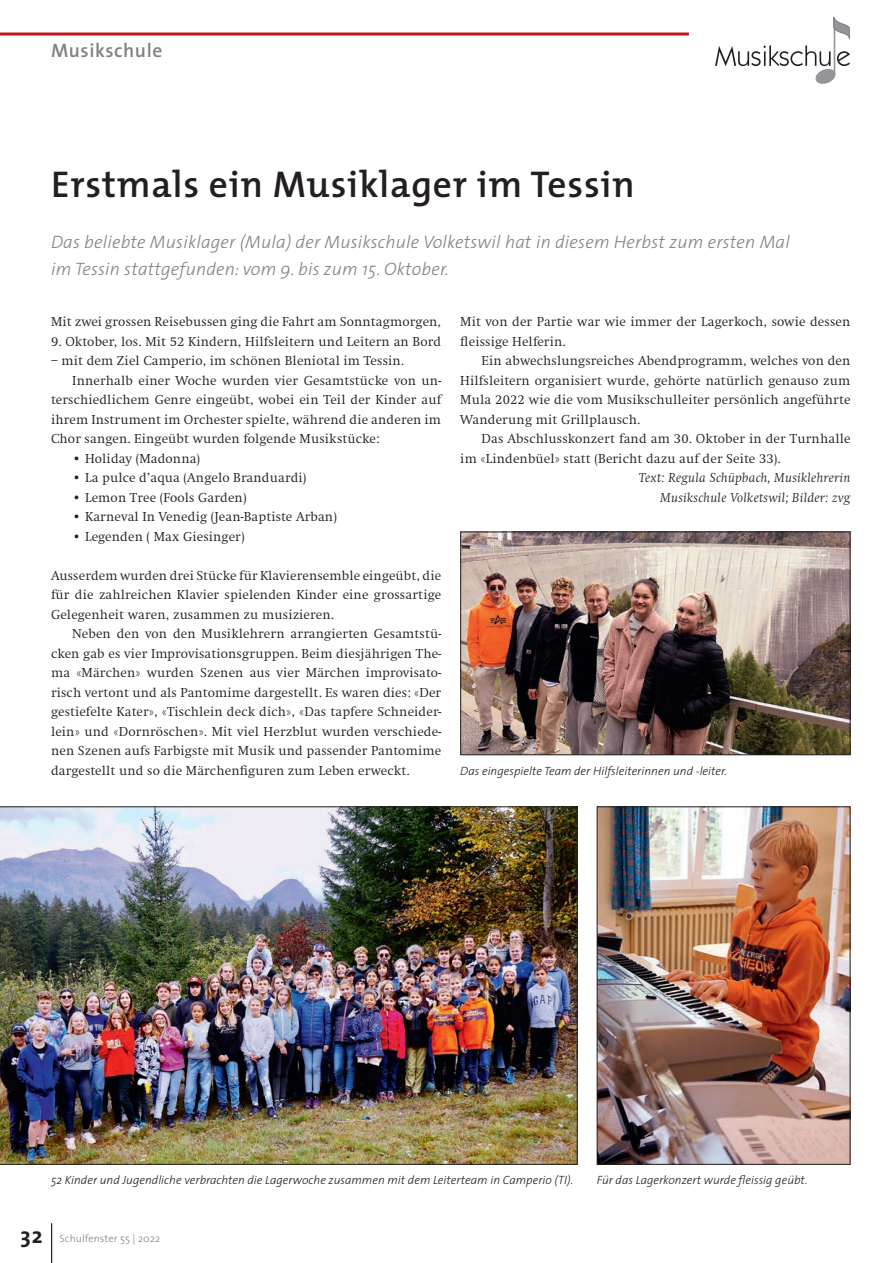
<style>
.page{position:relative;width:893px;height:1263px;background:#fff}
.page>*{position:absolute;margin:0;border:0;box-sizing:border-box;transform-origin:0 0}
.t1{font:600 37.5px "The Mix";letter-spacing:.02em;color:#231f20}
.t2{font:600 19.5px "The Sans";letter-spacing:.03em;color:#808285}
.t3{font:italic 300 18px/27px "The Sans";letter-spacing:.01em;color:#808285}
.t4{font:300 13.5px/19.5px "Swift";letter-spacing:.01em;color:#231f20;text-align:justify}
.t5{font:italic 300 13.5px/19.5px "Swift";letter-spacing:.02em;color:#231f20;text-align:right}
.t6{font:italic 300 12px "The Sans";color:#231f20}
.t7{font:300 10.5px "The Sans";letter-spacing:.01em;color:#808285}
.s1{font-weight:700;font-size:22.5px;color:#231f20}
</style>
<div class="page">
<hr style="left:0;top:33px;width:689px;height:3px;background:#c4121a">
<hr style="left:51px;top:1223px;width:1px;height:40px;background:#231f20">
<img style="left:0;top:806px;width:578px;height:359px">
<img style="left:599px;top:808px;width:249px;height:355px">
<div style="left:597px;top:806px;width:253px;height:359px;border:1px solid #231f20"></div>
<img style="left:462px;top:533px;width:386px;height:220px">
<div style="left:460px;top:531px;width:390px;height:224px;border:1px solid #231f20"></div>
<svg style="left:715px;top:45px;width:135px;height:39px"></svg>
<hr style="left:834px;top:23px;width:1px;height:51px;background:#939598">
<svg style="left:834px;top:17px;width:16px;height:22px"></svg>
<h2 class="t2" style="left:51px;top:34px;width:113px">Musikschule</h2>
<h1 class="t1" style="left:51px;top:153px;width:585px">Erstmals ein Musiklager im Tessin</h1>
<h3 class="t3" style="left:51px;top:228px;width:740px">Das beliebte Musiklager (Mula) der Musikschule Volketswil hat in diesem Herbst zum ersten Mal im Tessin stattgefunden: vom 9. bis zum 15. Oktober.</h3>
<p class="t4" style="left:460px;top:312px;width:392px">Mit von der Partie war wie immer der Lagerkoch, sowie dessen fleissige Helferin.</p>
<p class="t4" style="left:460px;top:351px;width:392px;text-indent:21px">Ein abwechslungsreiches Abendprogramm, welches von den Hilfsleitern organisiert wurde, gehörte natürlich genauso zum Mula 2022 wie die vom Musikschulleiter persönlich angeführte Wanderung mit Grillplausch.</p>
<p class="t4" style="left:460px;top:429px;width:392px;text-indent:21px">Das Abschlusskonzert fand am 30. Oktober in der Turnhalle im «Lindenbüel» statt (Bericht dazu auf der Seite 33).</p>
<p class="t5" style="left:639px;top:468px;width:213px">Text: Regula Schüpbach, Musiklehrerin<br>Musikschule Volketswil; Bilder: zvg</p>
<p class="t4" style="left:51px;top:312px;width:392px">Mit zwei grossen Reisebussen ging die Fahrt am Sonntagmorgen,</p>
<p class="t4" style="left:51px;top:332px;width:392px">9. Oktober, los. Mit 52 Kindern, Hilfsleitern und Leitern an Bord</p>
<p class="t4" style="left:51px;top:351px;width:355px">– mit dem Ziel Camperio, im schönen Bleniotal im Tessin.</p>
<p class="t4" style="left:72px;top:371px;width:370px">Innerhalb einer Woche wurden vier Gesamtstücke von un-</p>
<p class="t4" style="left:51px;top:390px;width:392px">terschiedlichem Genre eingeübt, wobei ein Teil der Kinder auf</p>
<p class="t4" style="left:51px;top:410px;width:392px">ihrem Instrument im Orchester spielte, während die anderen im</p>
<p class="t4" style="left:51px;top:429px;width:330px">Chor sangen. Eingeübt wurden folgende Musikstücke:</p>
<p class="t4" style="left:72px;top:449px;width:129px">• Holiday (Madonna)</p>
<p class="t4" style="left:72px;top:468px;width:236px">• La pulce d’aqua (Angelo Branduardi)</p>
<p class="t4" style="left:72px;top:488px;width:176px">• Lemon Tree (Fools Garden)</p>
<p class="t4" style="left:72px;top:507px;width:266px">• Karneval In Venedig (Jean-Baptiste Arban)</p>
<p class="t4" style="left:72px;top:527px;width:174px">• Legenden ( Max Giesinger)</p>
<p class="t4" style="left:51px;top:566px;width:392px">Ausserdem wurden drei Stücke für Klavierensemble eingeübt, die für die zahlreichen Klavier spielenden Kinder eine grossartige Gelegenheit waren, zusammen zu musizieren.</p>
<p class="t4" style="left:51px;top:624px;width:392px;text-indent:21px">Neben den von den Musiklehrern arrangierten Gesamtstü&shy;cken gab es vier Improvisationsgruppen. Beim diesjährigen The&shy;ma «Märchen» wurden Szenen aus vier Märchen improvisato&shy;risch vertont und als Pantomime dargestellt. Es waren dies: «Der gestiefelte Kater», «Tischlein deck dich», «Das tapfere Schneider&shy;lein» und «Dornröschen». Mit viel Herzblut wurden verschiede&shy;nen Szenen aufs Farbigste mit Musik und passender Pantomime dargestellt und so die Märchenfiguren zum Leben erweckt.</p>
<p class="t6" style="left:460px;top:761px;width:268px">Das eingespielte Team der Hilfsleiterinnen und -leiter.</p>
<p class="t6" style="left:51px;top:1170px;width:524px">52 Kinder und Jugendliche verbrachten die Lagerwoche zusammen mit dem Leiterteam in Camperio (TI).</p>
<p class="t6" style="left:597px;top:1170px;width:212px">Für das Lagerkonzert wurde fleissig geübt.</p>
<p class="t7" style="left:20px;top:1230px;width:141px"><span class="s1">32</span> Schulfenster 55 | 2022</p>
</div>
